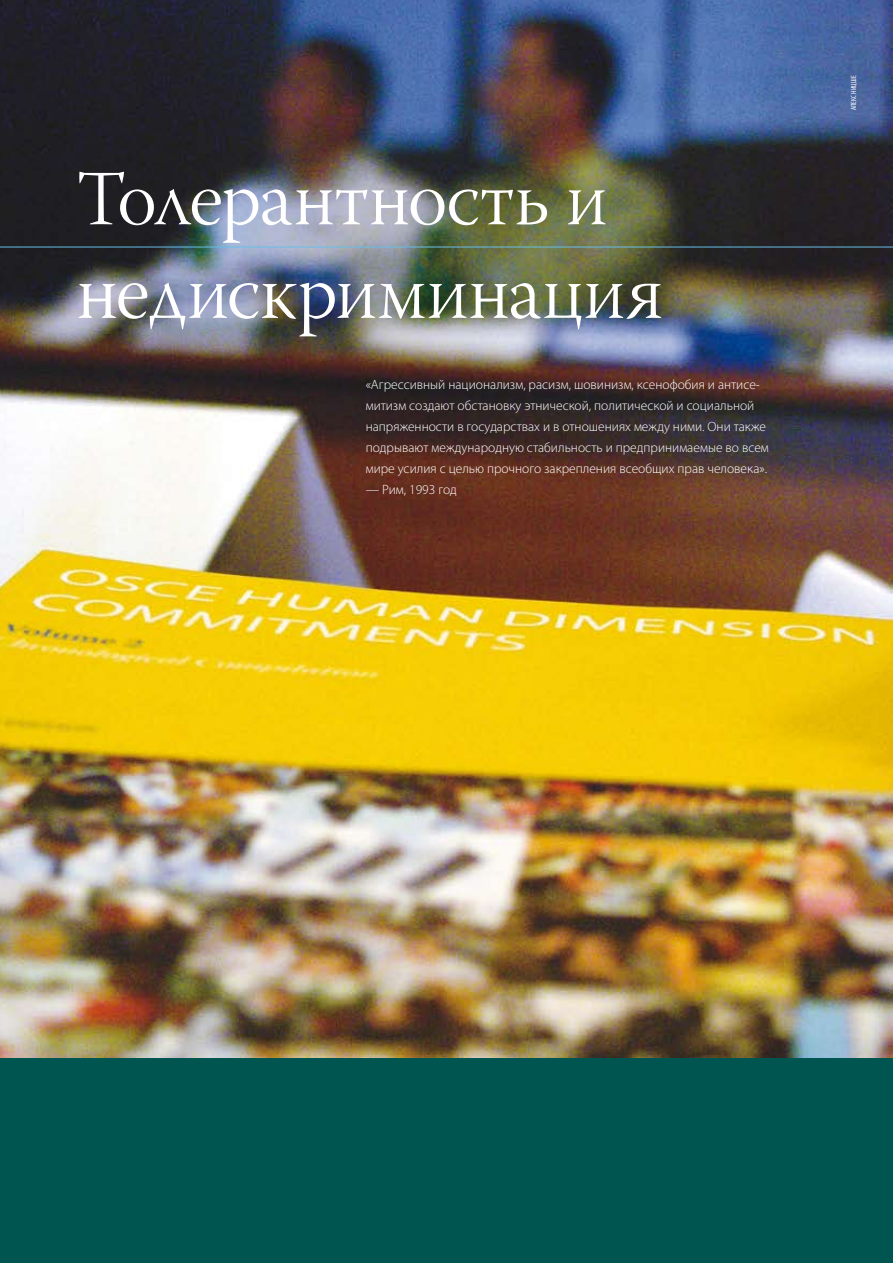
<style>
.page{position:relative;width:893px;height:1263px;background:#005550}
.page>*{position:absolute;margin:0;border:0;box-sizing:border-box;transform-origin:0 0}
.t1{font:78px/93.6px "Warnock Pro Light Subh";letter-spacing:-.005em;color:#fff}
.t2{font:300 13.5px/21px "Myriad Pro";color:#fff}
.t3{font:condensed 7.5px "Myriad Pro";letter-spacing:.015em;color:#fff}
</style>
<div class="page">
<img style="left:0;top:0;width:893px;height:1057px">
<hr style="left:0;top:247px;width:893px;height:1px;background:#67bee7">
<h1 class="t1" style="left:77px;top:161px;width:588px">Толерантность и недискриминация</h1>
<p class="t2" style="left:366px;top:373px;width:405px">«Агрессивный национализм, расизм, шовинизм, ксенофобия и антисе&shy;митизм создают обстановку этнической, политической и социальной напряженности в государствах и в отношениях между ними. Они также подрывают международную стабильность и предпринимаемые во всем мире усилия с целью прочного закрепления всеобщих прав человека».</p>
<p class="t2" style="left:366px;top:478px;width:93px">— Рим, 1993 год</p>
<p class="t3" style="left:849px;top:110px;width:36px;rotate:-90deg">Алекс Ницше</p>
</div>
